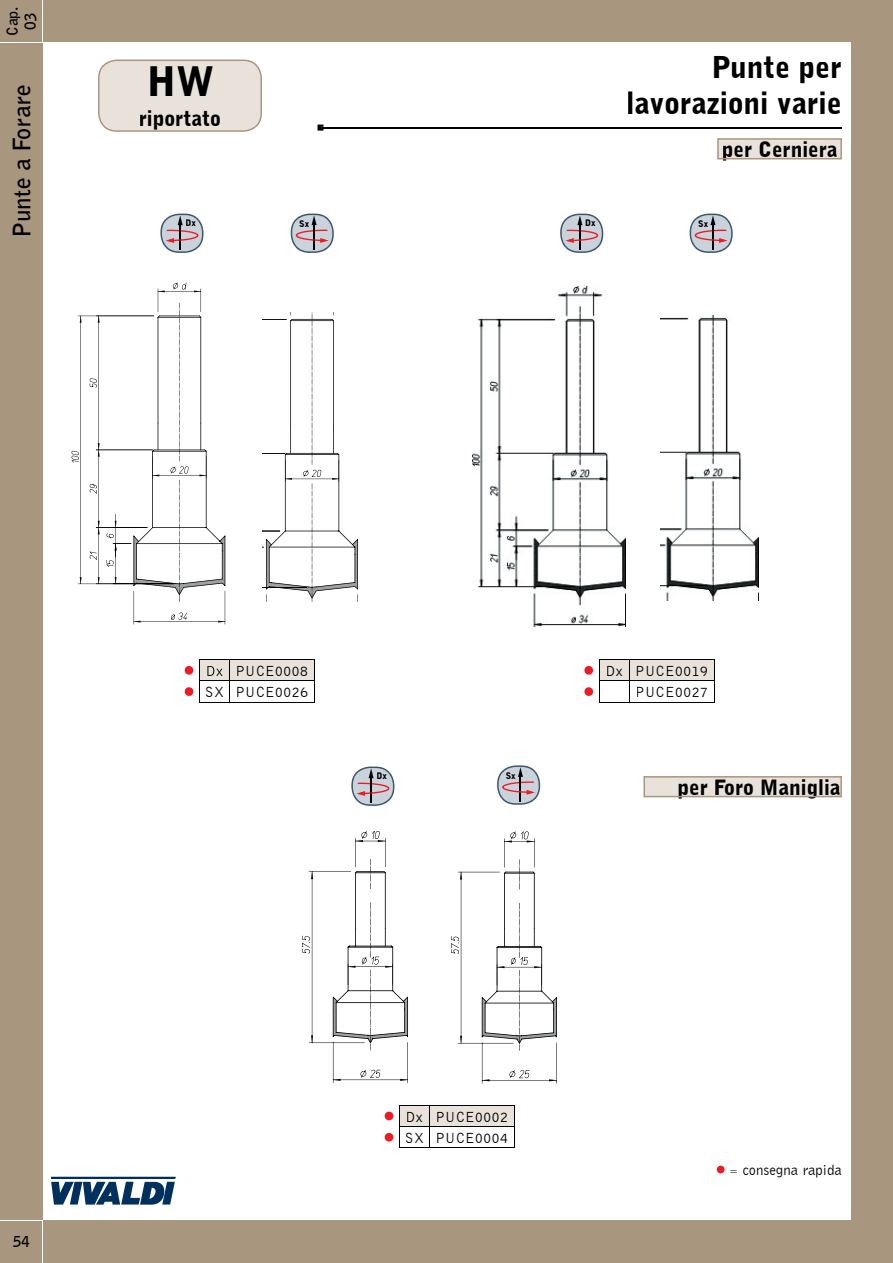
<style>
.page{position:relative;width:893px;height:1263px;background:#a9967f}
.page>*{position:absolute;margin:0;border:0;box-sizing:border-box;transform-origin:0 0}
.t1{font:900 40.5px "Bell Gothic BT";color:#000}
.t2{font:900 30px/36px "Bell Gothic BT";color:#000;text-align:right}
.t3{font:700 24px "Bell Gothic BT";color:#000}
.t4{font:900 21px "Bell Gothic BT";color:#000}
.t5{font:16.5px "Bell Gothic BT";color:#ed1c24}
.t6{font:15px/21.3px "Bell Gothic BT";color:#000;text-align:right}
.t7{font:700 15px/18px "Bell Gothic BT";color:#000;text-align:center}
.t8{font:14.85px "Bell Gothic BT";color:#000}
.t9{font:900 9px "Bell Gothic BT";color:#000}
.s1{font-size:16.5px;color:#ed1c24}
.s2{color:#ed1c24}
.s3{font-size:10.8px}
</style>
<div class="page">
<div style="left:43px;top:43px;width:807px;height:1177px;background:#fff"></div>
<svg style="left:51px;top:1182px;width:124px;height:23px"></svg>
<hr style="left:51px;top:1177px;width:125px;height:2px;background:#00305e">
<hr style="left:42px;top:1220px;width:1px;height:43px;background:#fff">
<hr style="left:0;top:1220px;width:43px;height:1px;background:#fff">
<hr style="left:42px;top:0;width:1px;height:43px;background:#fff">
<hr style="left:0;top:42px;width:43px;height:1px;background:#fff">
<hr style="left:323px;top:127px;width:519px;height:1px;background:#000">
<svg style="left:317px;top:125px;width:6px;height:6px"></svg>
<svg style="left:717px;top:138px;width:125px;height:22px;background:#ded7cd"></svg>
<svg style="left:72px;top:282px;width:153px;height:342px"></svg>
<svg style="left:133px;top:315px;width:92px;height:287px"></svg>
<svg style="left:80px;top:577px;width:2px;height:7px"></svg>
<svg style="left:80px;top:316px;width:2px;height:7px"></svg>
<svg style="left:98px;top:577px;width:2px;height:7px"></svg>
<svg style="left:98px;top:521px;width:2px;height:13px"></svg>
<svg style="left:98px;top:443px;width:2px;height:14px"></svg>
<svg style="left:98px;top:316px;width:2px;height:7px"></svg>
<svg style="left:384px;top:1105px;width:131px;height:43px"></svg>
<div style="left:406px;top:1132px;width:17px;height:11px;background:#fff"></div>
<div style="left:437px;top:1132px;width:70px;height:11px;background:#fff"></div>
<hr style="left:599px;top:702px;width:30px;height:1px;background:#000">
<hr style="left:629px;top:702px;width:86px;height:1px;background:#000">
<svg style="left:584px;top:659px;width:131px;height:43px"></svg>
<div style="left:637px;top:687px;width:70px;height:10px;background:#fff"></div>
<svg style="left:302px;top:831px;width:106px;height:252px"></svg>
<svg style="left:643px;top:776px;width:199px;height:21px;background:#dfd7ce"></svg>
<img style="left:473px;top:285px;width:153px;height:341px">
<svg style="left:262px;top:312px;width:96px;height:289px"></svg>
<img style="left:661px;top:315px;width:97px;height:285px">
<svg style="left:291px;top:214px;width:43px;height:39px;background:#bbb7bf"></svg>
<div style="left:300px;top:220px;width:9px;height:7px;background:#cad2dc"></div>
<svg style="left:160px;top:214px;width:43px;height:39px;background:#bcb8c1"></svg>
<svg style="left:690px;top:214px;width:43px;height:39px;background:#bbb7bf"></svg>
<div style="left:699px;top:220px;width:9px;height:7px;background:#cad2dc"></div>
<svg style="left:560px;top:214px;width:43px;height:39px;background:#bcb8c0"></svg>
<svg style="left:451px;top:831px;width:106px;height:252px"></svg>
<svg style="left:98px;top:60px;width:164px;height:72px;background:#e5ded7"></svg>
<hr style="left:199px;top:702px;width:30px;height:1px;background:#000">
<hr style="left:229px;top:702px;width:86px;height:1px;background:#000">
<svg style="left:184px;top:659px;width:131px;height:43px"></svg>
<div style="left:206px;top:687px;width:17px;height:10px;background:#fff"></div>
<div style="left:238px;top:687px;width:70px;height:10px;background:#fff"></div>
<svg style="left:497px;top:765px;width:43px;height:40px"></svg>
<div style="left:506px;top:772px;width:9px;height:7px;background:#cad2dc"></div>
<svg style="left:351px;top:766px;width:43px;height:40px"></svg>
<svg style="left:717px;top:1165px;width:8px;height:8px"></svg>
<p class="t7" style="left:3px;top:36px;width:31px;rotate:-90deg">Cap.<br>03</p>
<h3 class="t3" style="left:6px;top:238px;width:154px;rotate:-90deg">Punte a Forare</h3>
<h1 class="t1" style="left:147px;top:56px;width:69px">HW</h1>
<h3 class="t4" style="left:139px;top:105px;width:84px">riportato</h3>
<h2 class="t2" style="left:626px;top:49px;width:217px">Punte per lavorazioni varie</h2>
<h3 class="t4" style="left:722px;top:136px;width:117px">per Cerniera</h3>
<p class="t9" style="left:185px;top:218px;width:12px">Dx</p>
<p class="t9" style="left:299px;top:218px;width:11px">Sx</p>
<p class="t9" style="left:585px;top:218px;width:12px">Dx</p>
<p class="t9" style="left:698px;top:218px;width:11px">Sx</p>
<p class="t7" style="left:13px;top:1232px;width:19px">54</p>
<p class="t5" style="left:184px;top:661px;width:11px">•</p>
<p class="t6" style="left:236px;top:660px;width:74px">PUCE0008</p>
<p class="t6" style="left:184px;top:681px;width:126px"><span class="s1">•</span> SX PUCE0026</p>
<p class="t9" style="left:376px;top:770px;width:12px">Dx</p>
<p class="t9" style="left:506px;top:770px;width:11px">Sx</p>
<p class="t6" style="left:584px;top:660px;width:126px"><span class="s1">•</span> Dx PUCE0019<br>PUCE0027</p>
<h3 class="t4" style="left:677px;top:774px;width:164px">per Foro Maniglia</h3>
<p class="t6" style="left:384px;top:1105px;width:126px"><span class="s1">•</span> Dx PUCE0002</p>
<p class="t6" style="left:384px;top:1127px;width:126px"><span class="s1">•</span> SX PUCE0004</p>
<p class="t8" style="left:716px;top:1161px;width:127px"><span class="s2">•</span> <span class="s3">=</span> consegna rapida</p>
</div>
